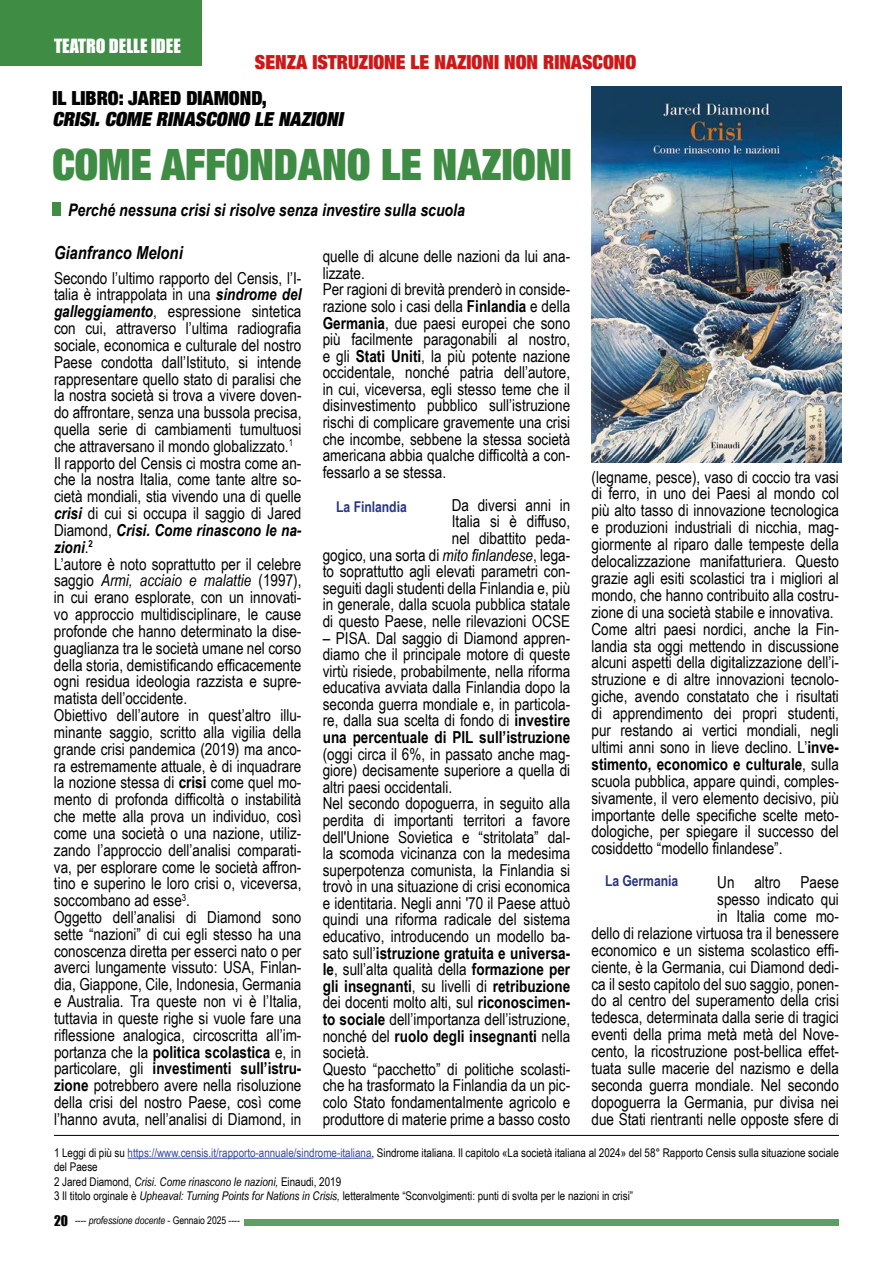
<style>
.page{position:relative;width:893px;height:1263px;background:#fff}
.page>*{position:absolute;margin:0;border:0;box-sizing:border-box;transform-origin:0 0}
.t1{font:900 condensed 43.5px "Helvetica Neue LT Pro";color:#3f8c44;scale:.96 1}
.t2{font:900 condensed 19.5px "Helvetica Neue LT Pro";color:#cd1719}
.t3{font:italic 900 condensed 19.5px "Helvetica Neue LT Pro";color:#000}
.t4{font:900 condensed 19.5px "Helvetica Neue LT Pro";color:#000}
.t5{font:italic 700 18px "Arial Narrow";color:#000}
.t6{font:18px "Impact";color:#fff}
.t7{font:italic 700 17.25px "Arial Narrow";color:#000}
.t8{font:16.5px/16.8px "Arial Narrow";color:#000}
.t9{font:700 14.85px "Arial Narrow";letter-spacing:-.005em;color:#283583}
.t10{font:12px/14.4px "Arial Narrow";color:#000}
.t11{font:10.5px "Arial Narrow";letter-spacing:-.005em;color:#000}
.s1{font-weight:700;font-style:italic}
.s2{font-style:italic}
.s3{font-weight:700}
.s4{color:#34499b}
.s5{font-family:"Impact";font-size:13.5px}
</style>
<div class="page">
<div style="left:244px;top:1219px;width:595px;height:6px;background:#5d9e62"></div>
<img style="left:591px;top:86px;width:250px;height:376px">
<div style="left:52px;top:203px;width:9px;height:13px;background:#3f8c44"></div>
<hr style="left:128px;top:1158px;width:244px;height:1px;background:#34499b">
<hr style="left:54px;top:1135px;width:785px;height:1px;background:#000">
<div style="left:0;top:0;width:201px;height:65px;background:#3f8c44"></div>
<p class="t6" style="left:54px;top:32px;width:128px">TEATRO DELLE IDEE</p>
<p class="t2" style="left:255px;top:49px;width:383px">SENZA ISTRUZIONE LE NAZIONI NON RINASCONO</p>
<p class="t4" style="left:52px;top:86px;width:216px">IL LIBRO: JARED DIAMOND,</p>
<p class="t3" style="left:52px;top:107px;width:296px">CRISI.COME RINASCONO LE NAZIONI</p>
<h1 class="t1" style="left:52px;top:136px;width:542px">COME AFFONDANO LE NAZIONI</h1>
<p class="t7" style="left:68px;top:197px;width:399px">Perché nessuna crisi si risolve senza investire sulla scuola</p>
<p class="t5" style="left:54px;top:239px;width:130px">Gianfranco Meloni</p>
<p class="t8" style="left:54px;top:269px;width:249px">Secondo l’ultimo rapporto del Censis, l’I&shy;talia è intrappolata in una <span class="s1">sindrome del galleggiamento</span>, espressione sintetica con cui, attraverso l’ultima radiografia sociale, economica e culturale del nostro Paese condotta dall’Istituto, si intende rappresentare quello stato di paralisi che la nostra società si trova a vivere doven&shy;do affrontare, senza una bussola precisa, quella serie di cambiamenti tumultuosi che attraversano il mondo globalizzato.<sup>1<br></sup>Il rapporto del Censis ci mostra come an&shy;che la nostra Italia, come tante altre so&shy;cietà mondiali, stia vivendo una di quelle <span class="s1">crisi</span> di cui si occupa il saggio di Jared Diamond, <span class="s1">Crisi. Come rinascono le na&shy;zioni</span>.<sup>2<br></sup>L’autore è noto soprattutto per il celebre saggio <span class="s2">Armi, acciaio e malattie</span> (1997), in cui erano esplorate, con un innovati&shy;vo approccio multidisciplinare, le cause profonde che hanno determinato la dise&shy;guaglianza tra le società umane nel corso della storia, demistificando efficacemente ogni residua ideologia razzista e supre&shy;matista dell’occidente.<br>Obiettivo dell’autore in quest’altro illu&shy;minante saggio, scritto alla vigilia della grande crisi pandemica (2019) ma anco&shy;ra estremamente attuale, è di inquadrare la nozione stessa di <span class="s3">crisi</span> come quel mo&shy;mento di profonda difficoltà o instabilità che mette alla prova un individuo, così come una società o una nazione, utiliz&shy;zando l’approccio dell’analisi comparati&shy;va, per esplorare come le società affron&shy;tino e superino le loro crisi o, viceversa, soccombano ad esse<sup>3</sup>.<br>Oggetto dell’analisi di Diamond sono sette “nazioni” di cui egli stesso ha una conoscenza diretta per esserci nato o per averci lungamente vissuto: USA, Finlan&shy;dia, Giappone, Cile, Indonesia, Germania e Australia. Tra queste non vi è l’Italia, tuttavia in queste righe si vuole fare una riflessione analogica, circoscritta all’im&shy;portanza che la <span class="s3">politica scolastica</span> e, in particolare, gli <span class="s3">investimenti sull’istru&shy;zione</span> potrebbero avere nella risoluzione della crisi del nostro Paese, così come l’hanno avuta, nell’analisi di Diamond, in</p>
<p class="t8" style="left:323px;top:247px;width:249px">quelle di alcune delle nazioni da lui ana&shy;lizzate.<br>Per ragioni di brevità prenderò in conside&shy;razione solo i casi della <span class="s3">Finlandia</span> e della <span class="s3">Germania</span>, due paesi europei che sono più facilmente paragonabili al nostro, e gli <span class="s3">Stati Uniti</span>, la più potente nazione occidentale, nonché patria dell’autore, in cui, viceversa, egli stesso teme che il disinvestimento pubblico sull’istruzione rischi di complicare gravemente una crisi che incombe, sebbene la stessa società americana abbia qualche difficoltà a con&shy;fessarlo a se stessa.</p>
<p class="t9" style="left:336px;top:496px;width:72px">La Finlandia</p>
<p class="t8" style="left:323px;top:496px;width:249px;text-align:right">Da diversi anni in<br>Italia si è diffuso,<br>nel dibattito peda-<br>gogico, una sorta di <span class="s2">mito finlandese</span>, lega&shy;to soprattutto agli elevati parametri con&shy;seguiti dagli studenti della Finlandia e, più in generale, dalla scuola pubblica statale di questo Paese, nelle rilevazioni OCSE</p>
<p class="t8" style="left:323px;top:629px;width:249px;text-align:justify">– PISA. Dal saggio di Diamond appren&shy;diamo che il principale motore di queste virtù risiede, probabilmente, nella riforma educativa avviata dalla Finlandia dopo la seconda guerra mondiale e, in particola&shy;re, dalla sua scelta di fondo di <span class="s3">investire una percentuale di PIL sull’istruzione</span></p>
<p class="t8" style="left:323px;top:745px;width:249px">(oggi circa il 6%, in passato anche mag&shy;giore) decisamente superiore a quella di altri paesi occidentali.<br>Nel secondo dopoguerra, in seguito alla perdita di importanti territori a favore dell'Unione Sovietica e “stritolata” dal&shy;la scomoda vicinanza con la medesima superpotenza comunista, la Finlandia si trovò in una situazione di crisi economica e identitaria. Negli anni '70 il Paese attuò quindi una riforma radicale del sistema educativo, introducendo un modello ba&shy;sato sull’<span class="s3">istruzione gratuita e universa&shy;le</span>, sull’alta qualità della <span class="s3">formazione per gli insegnanti</span>, su livelli di <span class="s3">retribuzione </span>dei docenti molto alti, sul <span class="s3">riconoscimen&shy;to sociale</span> dell’importanza dell’istruzione, nonché del <span class="s3">ruolo degli insegnanti</span> nella società.<br>Questo “pacchetto” di politiche scolasti&shy;che ha trasformato la Finlandia da un pic&shy;colo Stato fondamentalmente agricolo e produttore di materie prime a basso costo</p>
<p class="t8" style="left:591px;top:468px;width:249px">(legname, pesce), vaso di coccio tra vasi di ferro, in uno dei Paesi al mondo col più alto tasso di innovazione tecnologica e produzioni industriali di nicchia, mag&shy;giormente al riparo dalle tempeste della delocalizzazione manifatturiera. Questo grazie agli esiti scolastici tra i migliori al mondo, che hanno contribuito alla costru&shy;zione di una società stabile e innovativa.<br>Come altri paesi nordici, anche la Fin&shy;landia sta oggi mettendo in discussione alcuni aspetti della digitalizzazione dell’i&shy;struzione e di altre innovazioni tecnolo&shy;giche, avendo constatato che i risultati di apprendimento dei propri studenti, pur restando ai vertici mondiali, negli ultimi anni sono in lieve declino. L’<span class="s3">inve&shy;stimento, economico e culturale</span>, sulla scuola pubblica, appare quindi, comples&shy;sivamente, il vero elemento decisivo, più importante delle specifiche scelte meto&shy;dologiche, per spiegare il successo del cosiddetto “modello finlandese”.</p>
<p class="t9" style="left:605px;top:870px;width:75px">La Germania</p>
<p class="t8" style="left:591px;top:873px;width:249px;text-align:right">Un altro Paese<br>spesso indicato qui<br>in Italia come mo-<br>dello di relazione virtuosa tra il benessere economico e un sistema scolastico effi&shy;ciente, è la Germania, cui Diamond dedi&shy;ca il sesto capitolo del suo saggio, ponen&shy;do al centro del superamento della crisi tedesca, determinata dalla serie di tragici eventi della prima metà metà del Nove&shy;cento, la ricostruzione post-bellica effet&shy;tuata sulle macerie del nazismo e della seconda guerra mondiale. Nel secondo dopoguerra la Germania, pur divisa nei due Stati rientranti nelle opposte sfere di</p>
<p class="t10" style="left:54px;top:1145px;width:786px">1 Leggi di più su <span class="s4">https://www.censis.it/rapporto-annuale/sindrome-italiana</span>, Sindrome italiana. Il capitolo «La società italiana al 2024» del 58° Rapporto Censis sulla situazione sociale del Paese<br>2 Jared Diamond, <span class="s2">Crisi. Come rinascono le nazioni,</span> Einaudi, 2019<br>3 Il titolo orginale è <span class="s2">Upheaval: Turning Points for Nations in Crisis,</span> letteralmente “Sconvolgimenti: punti di svolta per le nazioni in crisi”</p>
<p class="t11" style="left:54px;top:1213px;width:187px"><span class="s5">20</span> ---- <span class="s2">professione docente</span> - Gennaio 2025 ----</p>
</div>
